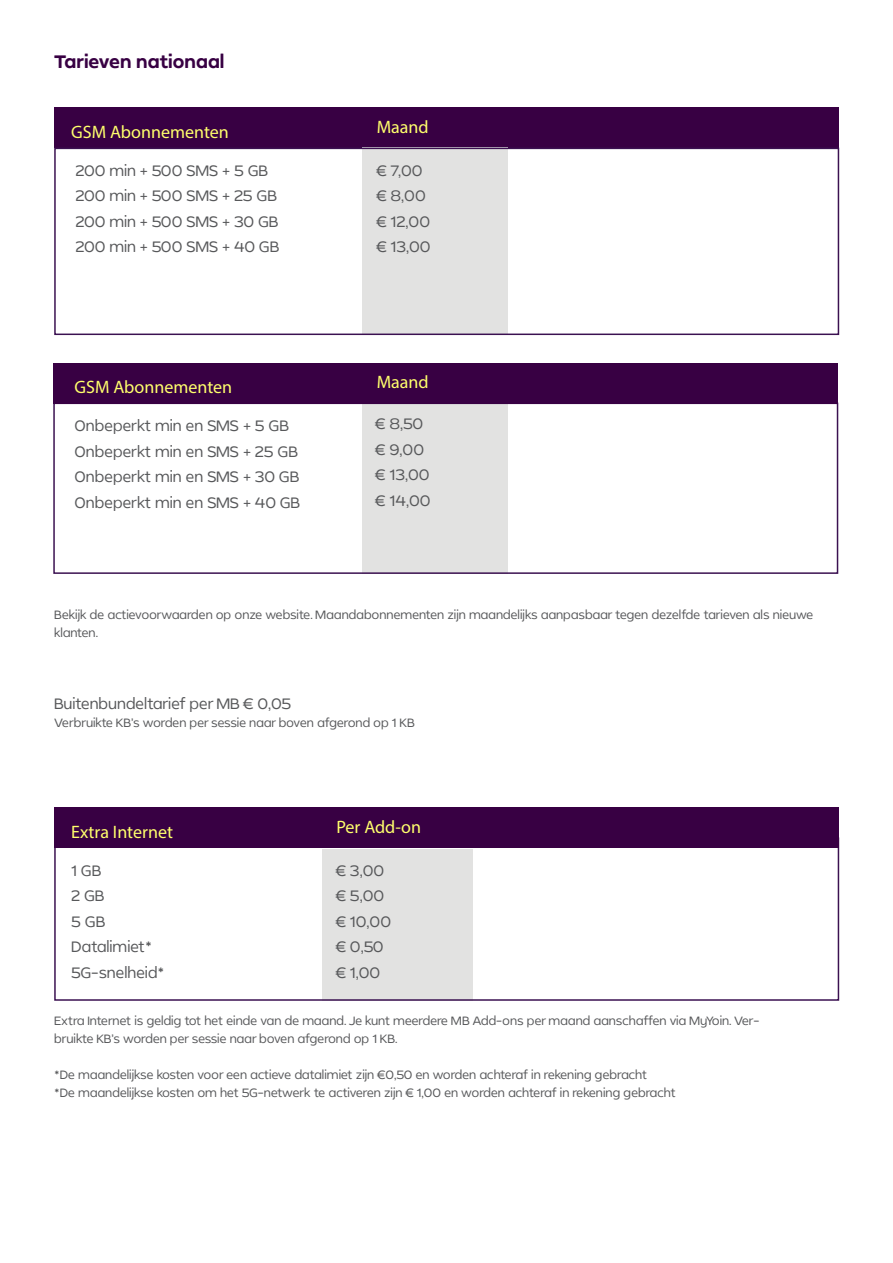
<style>
.page{position:relative;width:893px;height:1263px;background:#fff}
.page>*{position:absolute;margin:0;border:0;box-sizing:border-box;transform-origin:0 0}
.t1{font:18px "Myriad Pro";color:#ffff6c}
.t2{font:700 18px "Byrd";letter-spacing:-.02em;color:#380043}
.Alineastijl_1{font:300 15px "Byrd";letter-spacing:-.01em;color:#57585a}
.t3{font:300 12px/18px "Byrd";letter-spacing:-.02em;color:#57585a}
</style>
<div class="page">
<div style="left:54px;top:108px;width:785px;height:40px;background:#380043"></div>
<div style="left:322px;top:849px;width:150px;height:152px;background:#e2e2e1"></div>
<div style="left:362px;top:148px;width:145px;height:187px;background:#e2e2e1"></div>
<div style="left:54px;top:148px;width:785px;height:187px;border:2px solid #3b1151"></div>
<div style="left:54px;top:837px;width:785px;height:164px;border:2px solid #3b1151"></div>
<div style="left:54px;top:807px;width:785px;height:41px;background:#380043"></div>
<div style="left:362px;top:403px;width:145px;height:171px;background:#e2e2e1"></div>
<div style="left:53px;top:403px;width:785px;height:171px;border:2px solid #3b1151"></div>
<div style="left:53px;top:363px;width:785px;height:41px;background:#380043"></div>
<p class="t2" style="left:54px;top:49px;width:172px">Tarieven nationaal</p>
<p class="t1" style="left:71px;top:121px;width:159px">GSM Abonnementen</p>
<p class="t1" style="left:377px;top:116px;width:54px">Maand</p>
<p class="Alineastijl_1" style="left:75px;top:160px;width:194px">200 min + 500 SMS + 5 GB</p>
<p class="Alineastijl_1" style="left:75px;top:186px;width:203px">200 min + 500 SMS + 25 GB</p>
<p class="Alineastijl_1" style="left:75px;top:211px;width:204px">200 min + 500 SMS + 30 GB</p>
<p class="Alineastijl_1" style="left:75px;top:237px;width:205px">200 min + 500 SMS + 40 GB</p>
<p class="Alineastijl_1" style="left:377px;top:160px;width:47px">€ 7,00</p>
<p class="Alineastijl_1" style="left:377px;top:186px;width:51px">€ 8,00</p>
<p class="Alineastijl_1" style="left:377px;top:211px;width:55px">€ 12,00</p>
<p class="Alineastijl_1" style="left:377px;top:237px;width:55px">€ 13,00</p>
<p class="t1" style="left:75px;top:376px;width:159px">GSM Abonnementen</p>
<p class="t1" style="left:377px;top:371px;width:54px">Maand</p>
<p class="Alineastijl_1" style="left:75px;top:415px;width:216px">Onbeperkt min en SMS + 5 GB</p>
<p class="Alineastijl_1" style="left:75px;top:441px;width:225px">Onbeperkt min en SMS + 25 GB</p>
<p class="Alineastijl_1" style="left:75px;top:466px;width:226px">Onbeperkt min en SMS + 30 GB</p>
<p class="Alineastijl_1" style="left:75px;top:492px;width:227px">Onbeperkt min en SMS + 40 GB</p>
<p class="Alineastijl_1" style="left:376px;top:413px;width:49px">€ 8,50</p>
<p class="Alineastijl_1" style="left:376px;top:439px;width:50px">€ 9,00</p>
<p class="Alineastijl_1" style="left:376px;top:464px;width:55px">€ 13,00</p>
<p class="Alineastijl_1" style="left:376px;top:490px;width:56px">€ 14,00</p>
<p class="t3" style="left:54px;top:605px;width:761px">Bekijk de actievoorwaarden op onze website. Maandabonnementen zijn maandelijks aanpasbaar tegen dezelfde tarieven als nieuwe klanten.</p>
<p class="Alineastijl_1" style="left:54px;top:693px;width:239px">Buitenbundeltarief per MB € 0,05</p>
<p class="t3" style="left:54px;top:713px;width:362px">Verbruikte KB’s worden per sessie naar boven afgerond op 1 KB</p>
<p class="t1" style="left:71px;top:820px;width:103px">Extra Internet</p>
<p class="t1" style="left:336px;top:815px;width:86px">Per Add-on</p>
<p class="Alineastijl_1" style="left:336px;top:860px;width:50px">€ 3,00</p>
<p class="Alineastijl_1" style="left:336px;top:885px;width:50px">€ 5,00</p>
<p class="Alineastijl_1" style="left:336px;top:911px;width:56px">€ 10,00</p>
<p class="Alineastijl_1" style="left:336px;top:936px;width:49px">€ 0,50</p>
<p class="Alineastijl_1" style="left:336px;top:962px;width:46px">€ 1,00</p>
<p class="t3" style="left:54px;top:1011px;width:707px">Extra Internet is geldig tot het einde van de maand. Je kunt meerdere MB Add-ons per maand aanschaffen via MyYoin. Ver&shy;bruikte KB’s worden per sessie naar boven afgerond op 1 KB.</p>
<p class="t3" style="left:54px;top:1065px;width:594px">*De maandelijkse kosten voor een actieve datalimiet zijn €0,50 en worden achteraf in rekening gebracht</p>
<p class="t3" style="left:54px;top:1083px;width:623px">*De maandelijkse kosten om het 5G-netwerk te activeren zijn € 1,00 en worden achteraf in rekening gebracht</p>
<p class="Alineastijl_1" style="left:71px;top:860px;width:32px">1 GB</p>
<p class="Alineastijl_1" style="left:71px;top:885px;width:35px">2 GB</p>
<p class="Alineastijl_1" style="left:71px;top:911px;width:36px">5 GB</p>
<p class="Alineastijl_1" style="left:71px;top:936px;width:82px">Datalimiet*</p>
<p class="Alineastijl_1" style="left:71px;top:962px;width:95px">5G-snelheid*</p>
</div>
